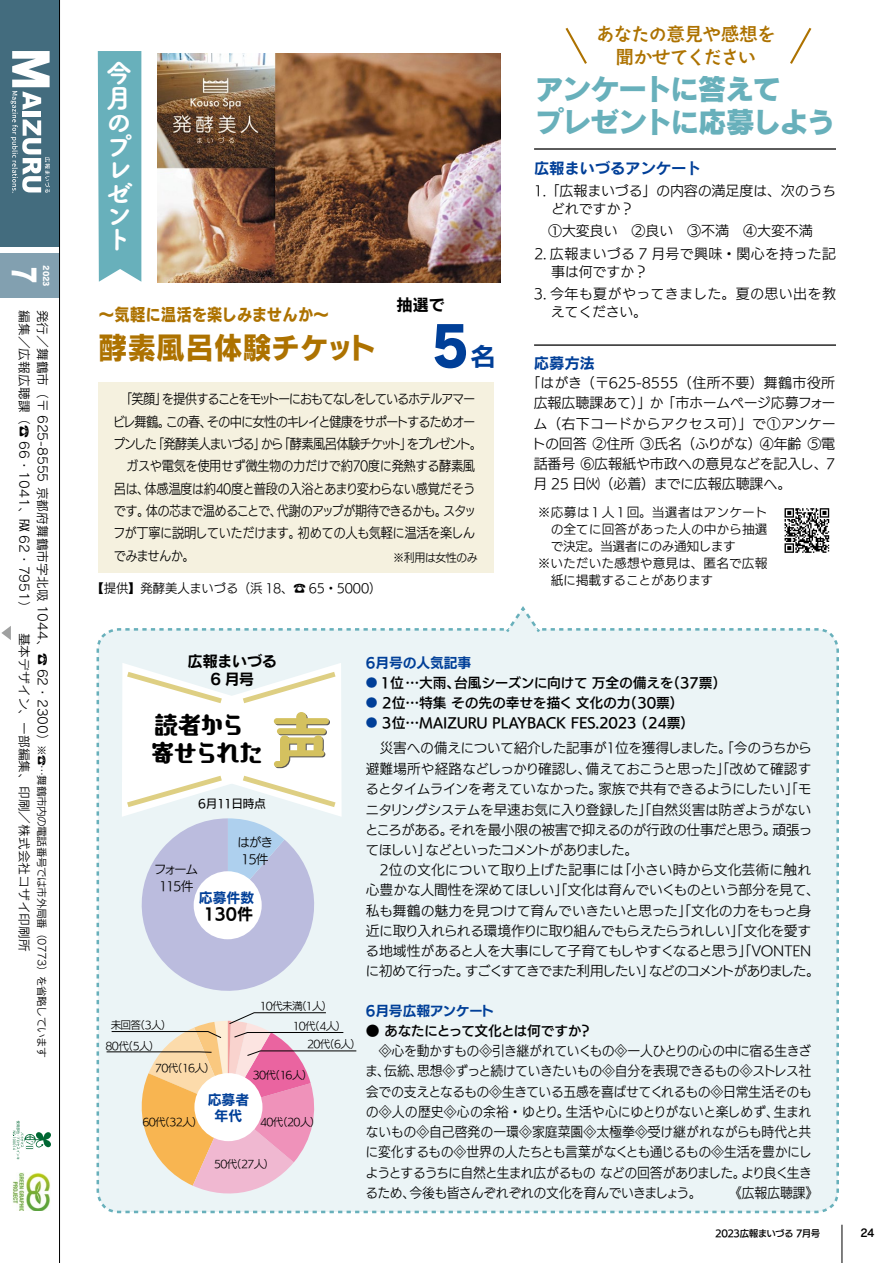
<style>
.page{position:relative;width:893px;height:1263px;background:#fff}
.page>*{position:absolute;margin:0;border:0;box-sizing:border-box;transform-origin:0 0}
.t1{font:61.2px "Aokane Std EB";color:#595757}
.t2{font:55.35px "Rodin Pro EB";color:#003f98;scale:.95 1}
.t3{font:31.8px "Rodin Pro EB";color:#fff;scale:.8 1}
.t4{font:29.7px "UD Kakugo Small Pr 6 E";letter-spacing:.02em;color:#ad7200;scale:.95 1}
.t5{font:29.25px/33.5px "Rodin Pro EB";letter-spacing:-.06em;color:#68b0bb}
.t6{font:26.55px/23.7px "Tsuku A Rd Gothic Std E";color:#fff}
.t7{font:24.45px/27.6px "Aokane Std EB";letter-spacing:-.075em;color:#000;text-align:right}
.t8{font:18.6px/22.8px "Aralet Std DB";letter-spacing:-.045em;color:#ad7200;text-align:center}
.t9{font:16.95px "UD Kakugo Small Pr 6 E";letter-spacing:.01em;color:#ad7200;scale:.9 1}
.t10{font:16.65px "Rodin Pro B";color:#000}
.t11{font:15.9px "UD Kakugo Small Pr 6 B";color:#000}
.t12{font:15.45px "Rodin Pro B";letter-spacing:-.01em;color:#003f98}
.t13{font:15.45px/18.6px "Rodin Pro B";letter-spacing:-.045em;color:#000;text-align:center}
.t14{font:14.1px/20.2px "UD Kakugo Small Pr 6 R";letter-spacing:-.01em;color:#000}
.t15{font:14.1px/18px "UD Kakugo Small Pr 6 R";letter-spacing:.015em;color:#000}
.t16{font:14.1px/18px "UD Kakugo Small Pr 6 R";letter-spacing:.02em;color:#000}
.t17{font:13.8px/20.2px "UD Kakugo Small Pr 6 R";letter-spacing:-.04em;color:#000}
.t18{font:13.8px/20.2px "UD Kakugo Small Pr 6 R";letter-spacing:-.04em;color:#000;text-align:center;scale:.93 1}
.t19{font:13.8px "UD Kakugo Small Pr 6 R";letter-spacing:-.04em;color:#000;scale:.89 1}
.t20{font:13.8px "UD Kakugo Small Pr 6 DB";letter-spacing:-.015em;color:#000}
.t21{font:13.8px "UD Kakugo Small Pr 6 R";letter-spacing:-.105em;color:#000;scale:.89 1}
.t22{font:13.8px "UD Kakugo Small Pr 6 R";letter-spacing:-.11em;color:#000;scale:.89 1}
.t23{font:13.8px "UD Kakugo Small Pr 6 R";letter-spacing:-.08em;color:#000;scale:.89 1}
.t24{font:13.8px "UD Kakugo Small Pr 6 R";letter-spacing:-.07em;color:#000;scale:.89 1}
.t25{font:13.8px/15.9px "UD Kakugo Small Pr 6 B";letter-spacing:-.01em;color:#003f98;text-align:center}
.t26{font:13.8px "UD Kakugo Small Pr 6 DB";letter-spacing:-.035em;color:#000}
.t27{font:13.8px "UD Kakugo Small Pr 6 B";letter-spacing:-.03em;color:#003f98}
.t28{font:12.75px/18px "Rodin Pro M";color:#000}
.t29{font:12.75px/17px "UD Kakugo Small Pr 6 R";letter-spacing:-.01em;color:#000;text-align:center}
.t30{font:12.75px "UD Kakugo Small Pr 6 R";letter-spacing:.01em;color:#000}
.t31{font:12.75px "UD Kakugo Small Pr 6 R";letter-spacing:-.035em;color:#000}
.t32{font:12.75px/17px "UD Kakugo Small Pr 6 R";letter-spacing:-.11em;color:#000;text-align:center}
.t33{font:11.7px "UD Kakugo Small Pr 6 R";letter-spacing:-.05em;color:#000;scale:.95 1}
.t34{font:11.7px "UD Kakugo Small Pr 6 M";letter-spacing:-.04em;color:#000}
.t35{font:11.7px "Cezanne Pro DB";color:#000}
.t36{font:10.65px "UD Kakugo Small Pr 6 R";letter-spacing:-.065em;color:#000}
.t37{font:9.6px "UD Kakugo Small Pr 6 DB";letter-spacing:-.065em;color:#000}
.t38{font:7.8px "Rodin Pro EB";color:#fff}
.s1{font-size:10.65px}
.s2{font-family:"Rodin Pro B";font-size:25.5px}
.s3{font-size:11.7px;color:#003f98}
</style>
<div class="page">
<div style="left:96px;top:628px;width:743px;height:586px;background:#ebf4f6"></div>
<svg style="left:123px;top:606px;width:687px;height:29px"></svg>
<div style="left:0;top:0;width:60px;height:247px;background:#436c7e"></div>
<div style="left:0;top:253px;width:60px;height:45px;background:#82a0b0"></div>
<hr style="left:59px;top:0;width:1px;height:1263px;background:#000">
<svg style="left:1px;top:626px;width:10px;height:14px"></svg>
<svg style="left:11px;top:51px;width:39px;height:142px"></svg>
<div style="left:98px;top:382px;width:395px;height:191px;background:#f5f1df"></div>
<svg style="left:565px;top:27px;width:22px;height:37px"></svg>
<hr style="left:534px;top:344px;width:302px;height:2px;background:#000">
<hr style="left:534px;top:148px;width:302px;height:2px;background:#000">
<div style="left:98px;top:51px;width:43px;height:231px;background:#68b0bb"></div>
<svg style="left:790px;top:27px;width:22px;height:37px"></svg>
<img style="left:157px;top:53px;width:343px;height:230px">
<svg style="left:96px;top:657px;width:716px;height:557px;background:#e9eef0"></svg>
<svg style="left:784px;top:508px;width:45px;height:45px"></svg>
<hr style="left:841px;top:1225px;width:1px;height:38px;background:#000">
<img style="left:12px;top:1172px;width:39px;height:39px">
<svg style="left:13px;top:1120px;width:38px;height:39px"></svg>
<h3 class="t3" style="left:46px;top:266px;width:23px;rotate:90deg">7</h3>
<p class="t38" style="left:51px;top:265px;width:23px;rotate:90deg">2023</p>
<p class="t28" style="left:52px;top:310px;width:749px;rotate:90deg">発行／舞鶴市（〒 625-8555 京都府舞鶴市字北吸 1044、☎ 62・2300）<span class="s1">※☎…舞鶴市内の電話番号では市外局番（0773）を省略しています</span>編集／広報広聴課（☎ 66・1041、ＦＡＸ 62・7951）　　基本デザイン、一部編集、印刷／株式会社コザイ印刷所</p>
<h3 class="t6" style="left:106px;top:60px;width:28px">今月のプレゼント</h3>
<p class="t9" style="left:99px;top:305px;width:274px">～気軽に温活を楽しみませんか～　</p>
<h3 class="t4" style="left:99px;top:331px;width:294px">酵素風呂体験チケット</h3>
<p class="t10" style="left:396px;top:294px;width:51px">抽選で</p>
<h2 class="t2" style="left:432px;top:308px;width:68px">5<span class="s2">名</span></h2>
<p class="t22" style="left:120px;top:392px;width:401px">「笑顔」を提供することをモットーにおもてなしをしているホテルアマー</p>
<p class="t23" style="left:113px;top:414px;width:409px">ビレ舞鶴。この春、その中に女性のキレイと健康をサポートするためオー</p>
<p class="t21" style="left:113px;top:436px;width:416px">プンした「発酵美人まいづる」から「酵素風呂体験チケット」をプレゼント。</p>
<p class="t19" style="left:126px;top:459px;width:393px">ガスや電気を使用せず微生物の力だけで約70度に発熱する酵素風</p>
<p class="t19" style="left:114px;top:481px;width:408px">呂は、体感温度は約40度と普段の入浴とあまり変わらない感覚だそう</p>
<p class="t24" style="left:114px;top:503px;width:409px">です。体の芯まで温めることで、代謝のアップが期待できるかも。スタッ</p>
<p class="t19" style="left:113px;top:525px;width:408px">フが丁寧に説明していただけます。初めての人も気軽に温活を楽しん</p>
<p class="t19" style="left:114px;top:548px;width:92px">でみませんか。</p>
<p class="t29" style="left:91px;top:580px;width:292px">【提供】発酵美人まいづる（浜 18、☎ 65・5000）</p>
<p class="t33" style="left:393px;top:551px;width:91px">※利用は女性のみ</p>
<h3 class="t8" style="left:596px;top:23px;width:181px">あなたの意見や感想を聞かせてください</h3>
<h3 class="t5" style="left:534px;top:70px;width:303px">アンケートに答えて<br>プレゼントに応募しよう</h3>
<p class="t12" style="left:534px;top:158px;width:169px">広報まいづるアンケート</p>
<p class="t14" style="left:551px;top:182px;width:287px;line-height:18px;text-indent:-17px">1.「広報まいづる」の内容の満足度は、次のうちどれですか？</p>
<p class="t14" style="left:534px;top:221px;width:280px">　①大変良い　②良い　③不満　④大変不満</p>
<p class="t15" style="left:551px;top:245px;width:286px;text-indent:-17px">2. 広報まいづる 7 月号で興味・関心を持った記事は何ですか？</p>
<p class="t16" style="left:551px;top:285px;width:287px;text-indent:-17px">3. 今年も夏がやってきました。夏の思い出を教えてください。</p>
<p class="t12" style="left:534px;top:352px;width:63px">応募方法</p>
<p class="t14" style="left:532px;top:373px;width:305px;text-align:justify;text-indent:-5px">「はがき（〒625-8555（住所不要）舞鶴市役所広報広聴課あて）」か「市ホームページ応募フォーム（右下コードからアクセス可）」で①アンケートの回答 ②住所 ③氏名（ふりがな）④年齢 ⑤電話番号 ⑥広報紙や市政への意見などを記入し、7月 25 日㈫（必着）までに広報広聴課へ。</p>
<p class="t30" style="left:538px;top:505px;width:231px">※応募は１人１回。当選者はアンケート</p>
<p class="t29" style="left:551px;top:521px;width:218px">の全てに回答があった人の中から抽選</p>
<p class="t31" style="left:551px;top:539px;width:187px">で決定。当選者にのみ通知します</p>
<p class="t29" style="left:538px;top:555px;width:231px">※いただいた感想や意見は、匿名で広報</p>
<p class="t29" style="left:551px;top:572px;width:164px">紙に掲載することがあります</p>
<p class="t13" style="left:188px;top:651px;width:91px">広報まいづる<br>6 月号</p>
<h3 class="t7" style="left:130px;top:710px;width:139px">　読者から　寄せられた</h3>
<h1 class="t1" style="left:272px;top:695px;width:63px">声</h1>
<p class="t34" style="left:198px;top:797px;width:69px">6月11日時点</p>
<p class="t29" style="left:237px;top:834px;width:37px">はがき<br>15件</p>
<p class="t25" style="left:199px;top:890px;width:57px">応募件数</p>
<p class="t32" style="left:154px;top:861px;width:46px">フォーム<br>115件</p>
<p class="t11" style="left:204px;top:905px;width:51px">130件</p>
<p class="t36" style="left:260px;top:1000px;width:74px">10代未満（1人）</p>
<p class="t36" style="left:307px;top:1038px;width:56px">20代（6人）</p>
<p class="t36" style="left:253px;top:1069px;width:61px">30代（16人）</p>
<p class="t36" style="left:111px;top:1019px;width:63px">未回答（3人）</p>
<p class="t36" style="left:293px;top:1020px;width:55px">10代（4人）</p>
<p class="t36" style="left:106px;top:1040px;width:56px">80代（5人）</p>
<p class="t36" style="left:155px;top:1062px;width:61px">70代（16人）</p>
<p class="t36" style="left:142px;top:1116px;width:62px">60代（32人）</p>
<p class="t25" style="left:208px;top:1093px;width:43px">応募者年代</p>
<p class="t36" style="left:260px;top:1116px;width:62px">40代（20人）</p>
<p class="t36" style="left:214px;top:1158px;width:62px">50代（27人）</p>
<p class="t25" style="left:366px;top:655px;width:107px">6月号の人気記事</p>
<p class="t20" style="left:366px;top:675px;width:362px"><span class="s3">●</span>１位…大雨、台風シーズンに向けて 万全の備えを（37票）</p>
<p class="t20" style="left:366px;top:695px;width:319px"><span class="s3">●</span> ２位…特集 その先の幸せを描く 文化の力（30票）</p>
<p class="t20" style="left:366px;top:715px;width:330px"><span class="s3">●</span> ３位…MAIZURU PLAYBACK FES.2023 （24票）</p>
<p class="t17" style="left:365px;top:738px;width:456px;text-indent:15px">災害への備えについて紹介した記事が1位を獲得しました。「今のうちから避難場所や経路などしっかり確認し、備えておこうと思った」「改めて確認するとタイムラインを考えていなかった。家族で共有できるようにしたい」「モニタリングシステムを早速お気に入り登録した」「自然災害は防ぎようがないところがある。それを最小限の被害で抑えるのが行政の仕事だと思う。頑張ってほしい」などといったコメントがありました。<br>　2位の文化について取り上げた記事には「小さい時から文化芸術に触れ心豊かな人間性を深めてほしい」「文化は育んでいくものという部分を見て、私も舞鶴の魅力を見つけて育んでいきたいと思った」「文化の力をもっと身近に取り入れられる環境作りに取り組んでもらえたらうれしい」「文化を愛する地域性があると人を大事にして子育てもしやすくなると思う」「VONTENに初めて行った。すごくすてきでまた利用したい」などのコメントがありました。</p>
<p class="t27" style="left:366px;top:1003px;width:130px">6月号広報アンケート</p>
<p class="t26" style="left:366px;top:1023px;width:228px">● あなたにとって文化とは何ですか？</p>
<p class="t18" style="left:365px;top:1041px;width:489px">❖心を動かすもの❖引き継がれていくもの❖一人ひとりの心の中に宿る生きざ<br>ま、伝統、思想❖ずっと続けていきたいもの❖自分を表現できるもの❖ストレス社会での支えとなるもの❖生きている五感を喜ばせてくれるもの❖日常生活そのもの❖人の歴史❖心の余裕・ゆとり。生活や心にゆとりがないと楽しめず、生まれないもの❖自己啓発の一環❖家庭菜園❖太極拳❖受け継がれながらも時代と共に変化するもの❖世界の人たちとも言葉がなくとも通じるもの❖生活を豊かにしようとするうちに自然と生まれ広がるもの などの回答がありました。より良く生きるため、今後も皆さんぞれぞれの文化を育んでいきましょう。　　　《広報広聴課》</p>
<p class="t37" style="left:715px;top:1228px;width:107px">2023広報まいづる 7月号</p>
<p class="t35" style="left:860px;top:1226px;width:16px">24</p>
</div>
